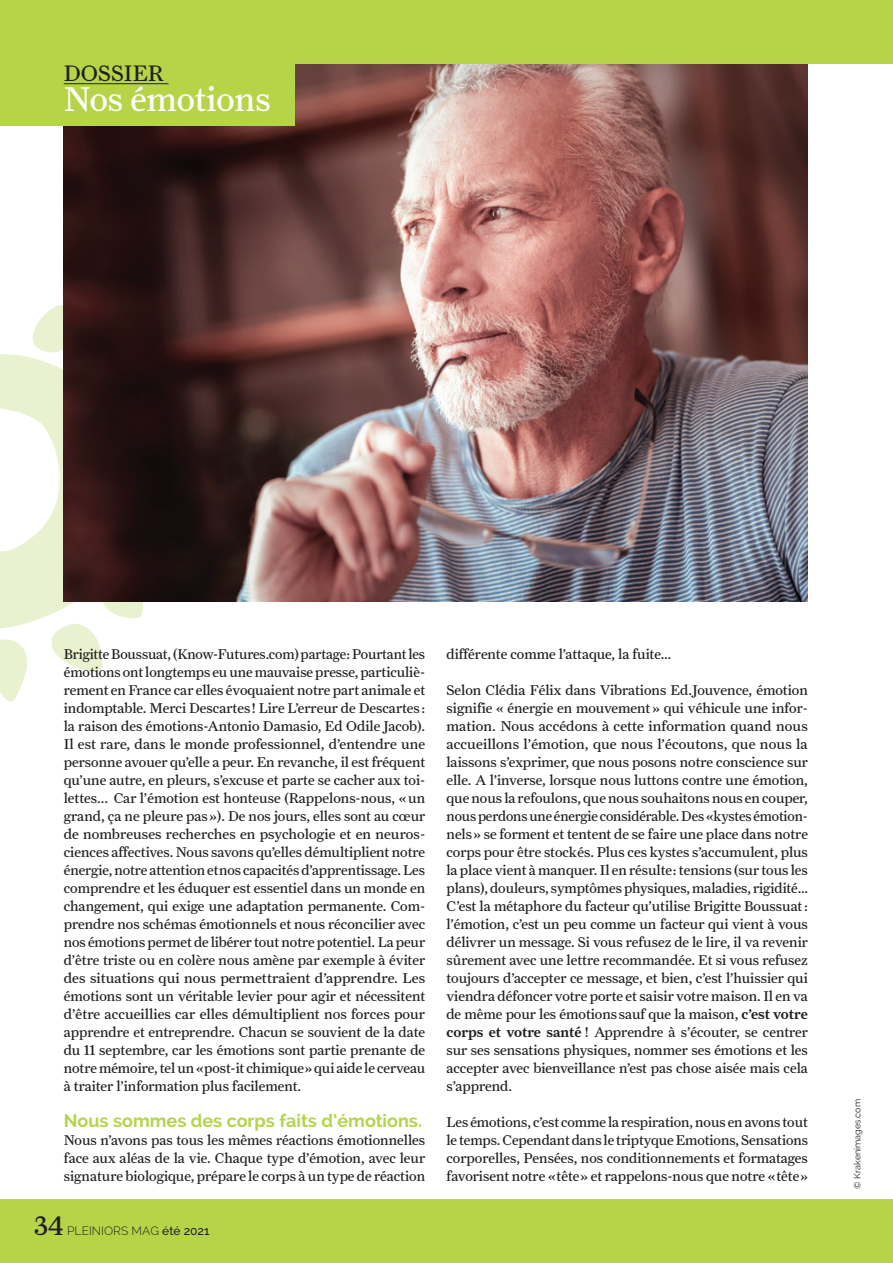
<style>
.page{position:relative;width:893px;height:1263px;background:#fff}
.page>*{position:absolute;margin:0;border:0;box-sizing:border-box;transform-origin:0 0}
.t1{font:34.5px "Farnham Text Regular LF";color:#fff}
.t2{font:27px "Farnham Text Regular LF";color:#231f20}
.t3{font:22.5px "Farnham Text Regular LF";color:#231f20}
.t4{font:700 18px "Raleway";color:#b6d448}
.t5{font:14.25px/18px "Farnham Text Regular LF";color:#231f20;text-align:justify}
.t6{font:300 12px "Raleway";color:#231f20}
.t7{font:500 12px "Raleway";color:#231f20}
.t8{font:9px "Raleway";color:#231f20}
.s1{font-weight:500}
.s2{font-family:"Farnham Text Semi LF"}
</style>
<div class="page">
<svg style="left:0;top:304px;width:143px;height:398px"></svg>
<img style="left:64px;top:64px;width:744px;height:538px">
<div style="left:0;top:0;width:893px;height:64px;background:#b6d448"></div>
<div style="left:0;top:1199px;width:893px;height:64px;background:#b6d448"></div>
<div style="left:0;top:53px;width:294px;height:72px;background:#b6d448"></div>
<hr style="left:64px;top:83px;width:105px;height:1px;background:#231f20">
<p class="t3" style="left:64px;top:60px;width:101px">DOSSIER</p>
<p class="t1" style="left:64px;top:78px;width:208px">Nos émotions</p>
<p class="t5" style="left:64px;top:644px;width:363px">Brigitte Boussuat, (Know-Futures.com) partage : Pourtant les émotions ont longtemps eu une mauvaise presse, particuliè&shy;rement en France car elles évoquaient notre part animale et indomptable. Merci Descartes ! Lire L’erreur de Descartes : la raison des émotions-Antonio Damasio, Ed Odile Jacob).<br>Il est rare, dans le monde professionnel, d’entendre une personne avouer qu’elle a peur. En revanche, il est fréquent qu’une autre, en pleurs, s’excuse et parte se cacher aux toi&shy;lettes... Car l’émotion est honteuse (Rappelons-nous, « un grand, ça ne pleure pas »). De nos jours, elles sont au cœur de nombreuses recherches en psychologie et en neuros&shy;ciences affectives. Nous savons qu’elles démultiplient notre énergie, notre attention et nos capacités d’apprentissage. Les comprendre et les éduquer est essentiel dans un monde en changement, qui exige une adaptation permanente. Com&shy;prendre nos schémas émotionnels et nous réconcilier avec nos émotions permet de libérer tout notre potentiel. La peur d’être triste ou en colère nous amène par exemple à éviter des situations qui nous permettraient d’apprendre. Les émotions sont un véritable levier pour agir et nécessitent d’être accueillies car elles démultiplient nos forces pour apprendre et entreprendre. Chacun se souvient de la date du 11 septembre, car les émotions sont partie prenante de notre mémoire, tel un « post-it chimique » qui aide le cerveau à traiter l’information plus facilement.</p>
<p class="t4" style="left:64px;top:1110px;width:360px">Nous sommes des corps faits d’émotions.</p>
<p class="t5" style="left:64px;top:1131px;width:363px">Nous n’avons pas tous les mêmes réactions émotionnelles face aux aléas de la vie. Chaque type d’émotion, avec leur signature biologique, prépare le corps à un type de réaction</p>
<p class="t2" style="left:35px;top:1210px;width:31px">34</p>
<p class="t6" style="left:67px;top:1224px;width:144px">PLEINIORS MAG <span class="s1">été 2021</span></p>
<p class="t7" style="left:162px;top:1224px;width:9px">É</p>
<p class="t5" style="left:446px;top:644px;width:226px">différente comme l’attaque, la fuite…</p>
<p class="t5" style="left:446px;top:680px;width:363px">Selon Clédia Félix dans Vibrations Ed.Jouvence, émotion signifie « énergie en mouvement » qui véhicule une infor&shy;mation. Nous accédons à cette information quand nous accueillons l’émotion, que nous l’écoutons, que nous la laissons s’exprimer, que nous posons notre conscience sur elle. A l’inverse, lorsque nous luttons contre une émotion, que nous la refoulons, que nous souhaitons nous en couper, nous perdons une énergie considérable. Des « kystes émotion&shy;nels » se forment et tentent de se faire une place dans notre corps pour être stockés. Plus ces kystes s’accumulent, plus la place vient à manquer. Il en résulte : tensions (sur tous les plans), douleurs, symptômes physiques, maladies, rigidité…</p>
<p class="t5" style="left:446px;top:897px;width:363px">C’est la métaphore du facteur qu’utilise Brigitte Boussuat : l’émotion, c’est un peu comme un facteur qui vient à vous délivrer un message. Si vous refusez de le lire, il va revenir sûrement avec une lettre recommandée. Et si vous refusez toujours d’accepter ce message, et bien, c’est l’huissier qui viendra défoncer votre porte et saisir votre maison. Il en va de même pour les émotions sauf que la maison, <span class="s2">c’est votre corps et votre santé</span> ! Apprendre à s’écouter, se centrer sur ses sensations physiques, nommer ses émotions et les accepter avec bienveillance n’est pas chose aisée mais cela s’apprend.</p>
<p class="t5" style="left:446px;top:1113px;width:363px">Les émotions, c’est comme la respiration, nous en avons tout le temps. Cependant dans le triptyque Emotions, Sensations corporelles, Pensées, nos conditionnements et formatages favorisent notre « tête » et rappelons-nous que notre « tête »</p>
<p class="t8" style="left:852px;top:1188px;width:91px;rotate:-90deg">© Krakenimages.com</p>
</div>
